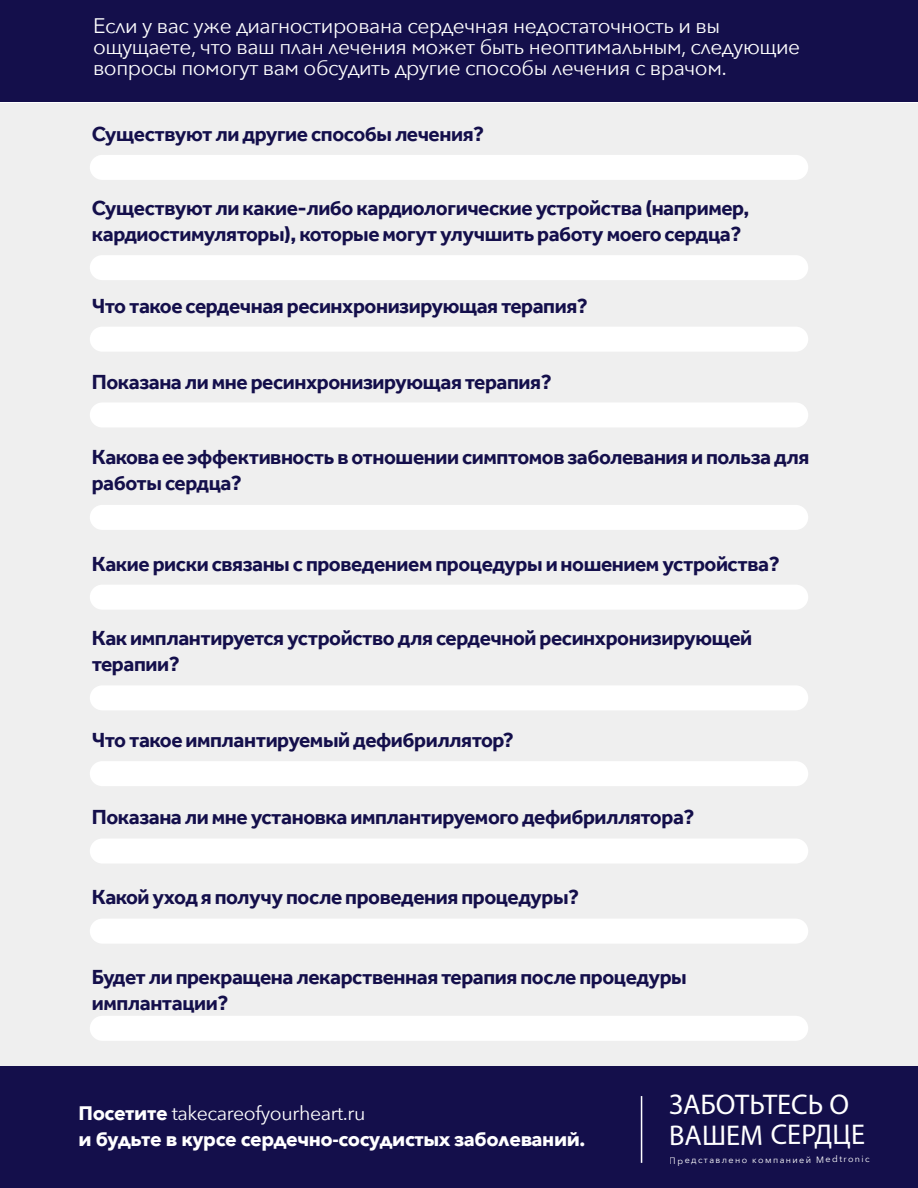
<style>
.page{position:relative;width:918px;height:1188px;background:#fff}
.page>*{position:absolute;margin:0;border:0;box-sizing:border-box;transform-origin:0 0}
.t1{font:28.5px/30px "Myriad Pro";letter-spacing:-.01em;color:#fff}
.t2{font:700 21px/26.5px "Effra";letter-spacing:-.02em;color:#140f4b}
.t3{font:21px/21px "Avenir Next";letter-spacing:-.02em;color:#fff}
.t4{font:700 19.5px/26.5px "Avenir Next";letter-spacing:-.02em;color:#fff}
.t5{font:9px "Avenir Next World";letter-spacing:.14em;color:#fff}
.s1{font-weight:400}
</style>
<div class="page">
<div style="left:0;top:103px;width:918px;height:964px;background:#efefef"></div>
<div style="left:0;top:0;width:918px;height:102px;background:#140f4b"></div>
<div style="left:90px;top:155px;width:718px;height:25px;background:#fff;border-radius:12px"></div>
<div style="left:90px;top:255px;width:718px;height:25px;background:#fff;border-radius:12px"></div>
<div style="left:90px;top:327px;width:718px;height:25px;background:#fff;border-radius:12px"></div>
<div style="left:90px;top:402px;width:718px;height:25px;background:#fff;border-radius:12px"></div>
<div style="left:90px;top:505px;width:718px;height:25px;background:#fff;border-radius:12px"></div>
<div style="left:90px;top:585px;width:718px;height:25px;background:#fff;border-radius:12px"></div>
<div style="left:90px;top:685px;width:718px;height:25px;background:#fff;border-radius:12px"></div>
<div style="left:90px;top:761px;width:718px;height:25px;background:#fff;border-radius:12px"></div>
<div style="left:90px;top:839px;width:718px;height:25px;background:#fff;border-radius:12px"></div>
<div style="left:90px;top:919px;width:718px;height:25px;background:#fff;border-radius:12px"></div>
<div style="left:90px;top:1016px;width:718px;height:25px;background:#fff;border-radius:12px"></div>
<div style="left:0;top:1067px;width:918px;height:121px;background:#140f4b"></div>
<hr style="left:641px;top:1096px;width:1px;height:67px;background:#fff">
<p class="t3" style="left:93px;top:14px;width:709px">Если у вас уже диагностирована сердечная недостаточность и вы ощущаете, что ваш план лечения может быть неоптимальным, следующие вопросы помогут вам обсудить другие способы лечения с врачом.</p>
<p class="t2" style="left:92px;top:120px;width:394px">Существуют ли другие способы лечения?</p>
<p class="t2" style="left:92px;top:194px;width:659px">Существуют ли какие-либо кардиологические устройства (например, кардиостимуляторы), которые могут улучшить работу моего сердца?</p>
<p class="t2" style="left:92px;top:292px;width:498px">Что такое сердечная ресинхронизирующая терапия?</p>
<p class="t2" style="left:92px;top:368px;width:461px">Показана ли мне ресинхронизирующая терапия?</p>
<p class="t2" style="left:92px;top:443px;width:719px">Какова ее эффективность в отношении симптомов заболевания и польза для работы сердца?</p>
<p class="t2" style="left:92px;top:550px;width:689px">Какие риски связаны с проведением процедуры и ношением устройства?</p>
<p class="t2" style="left:92px;top:624px;width:662px">Как имплантируется устройство для сердечной ресинхронизирующей терапии?</p>
<p class="t2" style="left:92px;top:727px;width:424px">Что такое имплантируемый дефибриллятор?</p>
<p class="t2" style="left:92px;top:804px;width:604px">Показана ли мне установка имплантируемого дефибриллятора?</p>
<p class="t2" style="left:92px;top:884px;width:489px">Какой уход я получу после проведения процедуры?</p>
<p class="t2" style="left:92px;top:963px;width:596px">Будет ли прекращена лекарственная терапия после процедуры имплантации?</p>
<p class="t4" style="left:79px;top:1099px;width:508px">Посетите <span class="s1">takecareofyourheart.ru<br></span>и будьте в курсе сердечно-сосудистых заболеваний.</p>
<h1 class="t1" style="left:669px;top:1089px;width:198px">ЗАБОТЬТЕСЬ О<br>ВАШЕМ СЕРДЦЕ</h1>
<p class="t5" style="left:670px;top:1153px;width:202px">Представлено компанией Medtronic</p>
</div>
